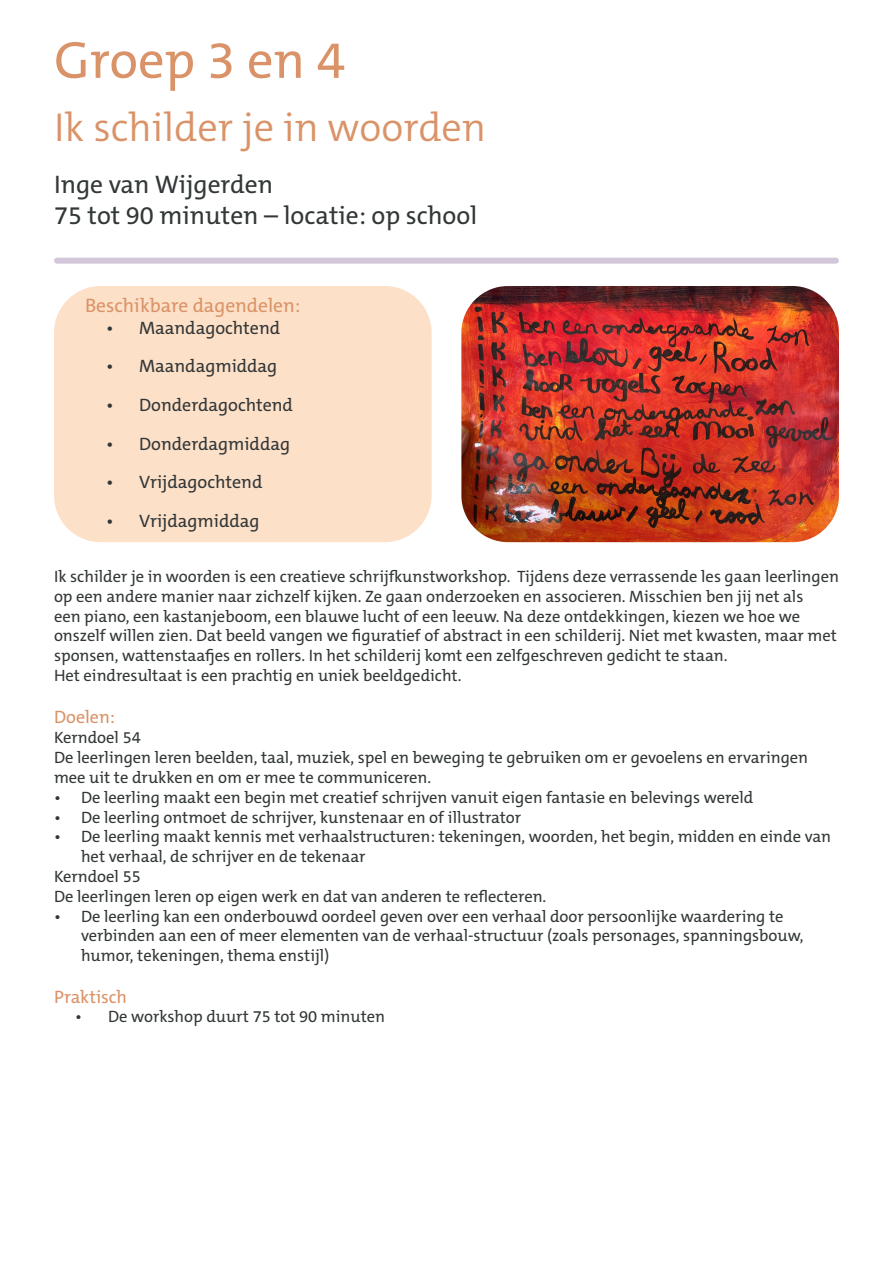
<style>
.page{position:relative;width:893px;height:1263px;background:#fff}
.page>*{position:absolute;margin:0;border:0;box-sizing:border-box;transform-origin:0 0}
.Koptekst_1{font:52.5px "The Mix C5 s";letter-spacing:-.005em;color:#da9368}
.Koptekst_2{font:300 40.5px "The Mix C5 s";color:#da9368}
.Ondertitel{font:25.5px "The Mix C5 s";color:#323738}
.t1{font:19.5px "The Mix C5 s";color:#da9368}
.t2{font:18px "The Mix C5 s";color:#323738}
.Tussenkop{font:18px "The Mix C5 s";color:#da9368}
.Lopende_tekst{font:16.5px/19.8px "The Mix C5 s";color:#323738}
</style>
<div class="page">
<img style="left:461px;top:286px;width:378px;height:256px">
<div style="left:57px;top:258px;width:779px;height:6px;background:#d3c6da"></div>
<div style="left:54px;top:286px;width:378px;height:256px;background:#fde0c8;border-radius:47px"></div>
<p class="Koptekst_1" style="left:54px;top:26px;width:293px">Groep 3 en 4</p>
<p class="Koptekst_2" style="left:54px;top:102px;width:434px">Ik schilder je in woorden</p>
<p class="Ondertitel" style="left:54px;top:168px;width:221px">Inge van Wijgerden</p>
<p class="Ondertitel" style="left:54px;top:199px;width:425px">75 tot 90 minuten – locatie: op school</p>
<p class="t1" style="left:85px;top:293px;width:217px">Beschikbare dagendelen:</p>
<p class="t2" style="left:106px;top:316px;width:175px">• Maandagochtend</p>
<p class="t2" style="left:106px;top:355px;width:173px">• Maandagmiddag</p>
<p class="t2" style="left:106px;top:393px;width:188px">• Donderdagochtend</p>
<p class="t2" style="left:106px;top:432px;width:185px">• Donderdagmiddag</p>
<p class="t2" style="left:106px;top:470px;width:158px">• Vrijdagochtend</p>
<p class="t2" style="left:106px;top:509px;width:155px">• Vrijdagmiddag</p>
<p class="Lopende_tekst" style="left:54px;top:567px;width:786px">Ik schilder je in woorden is een creatieve schrijfkunstworkshop. Tijdens deze verrassende les gaan leerlingen op een andere manier naar zichzelf kijken. Ze gaan onderzoeken en associeren. Misschien ben jij net als<br>een piano, een kastanjeboom, een blauwe lucht of een leeuw. Na deze ontdekkingen, kiezen we hoe we onszelf willen zien. Dat beeld vangen we figuratief of abstract in een schilderij. Niet met kwasten, maar met sponsen, wattenstaafjes en rollers. In het schilderij komt een zelfgeschreven gedicht te staan.</p>
<p class="Lopende_tekst" style="left:54px;top:666px;width:409px">Het eindresultaat is een prachtig en uniek beeldgedicht.</p>
<p class="Tussenkop" style="left:54px;top:706px;width:63px">Doelen:</p>
<p class="Lopende_tekst" style="left:54px;top:728px;width:88px">Kerndoel 54</p>
<p class="Lopende_tekst" style="left:54px;top:748px;width:756px">De leerlingen leren beelden, taal, muziek, spel en beweging te gebruiken om er gevoelens en ervaringen mee uit te drukken en om er mee te communiceren.</p>
<p class="Lopende_tekst" style="left:54px;top:787px;width:701px">• De leerling maakt een begin met creatief schrijven vanuit eigen fantasie en belevings wereld</p>
<p class="Lopende_tekst" style="left:54px;top:807px;width:469px">• De leerling ontmoet de schrijver, kunstenaar en of illustrator</p>
<p class="Lopende_tekst" style="left:81px;top:827px;width:752px;text-indent:-27px">• De leerling maakt kennis met verhaalstructuren: tekeningen, woorden, het begin, midden en einde van het verhaal, de schrijver en de tekenaar</p>
<p class="Lopende_tekst" style="left:54px;top:866px;width:88px">Kerndoel 55</p>
<p class="Lopende_tekst" style="left:54px;top:886px;width:494px">De leerlingen leren op eigen werk en dat van anderen te reflecteren.</p>
<p class="Lopende_tekst" style="left:81px;top:906px;width:724px;text-indent:-27px">• De leerling kan een onderbouwd oordeel geven over een verhaal door persoonlijke waardering te verbinden aan een of meer elementen van de verhaal-structuur (zoals personages, spanningsbouw, humor, tekeningen, thema enstijl)</p>
<p class="Tussenkop" style="left:54px;top:985px;width:75px">Praktisch</p>
<p class="Lopende_tekst" style="left:75px;top:1007px;width:311px">• De workshop duurt 75 tot 90 minuten</p>
</div>
